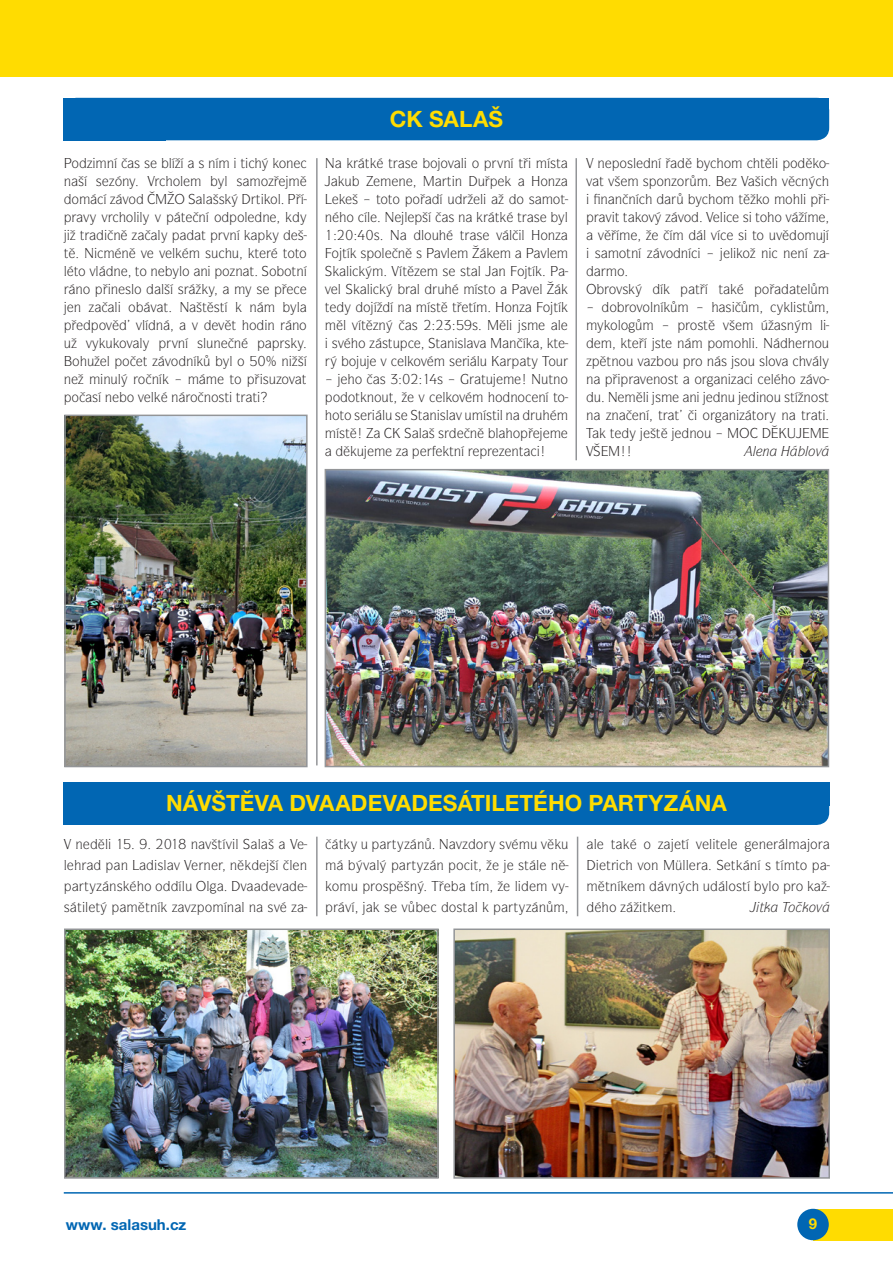
<style>
.page{position:relative;width:893px;height:1263px;background:#fff}
.page>*{position:absolute;margin:0;border:0;box-sizing:border-box;transform-origin:0 0}
.t1{font:700 22.5px "Helvetica Neue LT Pro";letter-spacing:.005em;color:#ffdc01}
.t2{font:15px "Symbol Itc TOT";color:#231f20}
.t3{font:700 15px "Helvetica Neue LT Pro";color:#0166b3}
.t4{font:italic 15px "Symbol Itc TOT";color:#231f20}
.t5{font:700 15px "Helvetica Neue LT Pro";color:#ffdc01}
</style>
<div class="page">
<div style="left:813px;top:1209px;width:80px;height:31px;background:#ffdc01"></div>
<div style="left:797px;top:1209px;width:32px;height:31px;background:#0166b3;border-radius:50%"></div>
<hr style="left:64px;top:1192px;width:829px;height:1px;background:#0166b3">
<div style="left:0;top:0;width:893px;height:77px;background:#ffdc01"></div>
<div style="left:166px;top:121px;width:663px;height:19px;background:#0166b3"></div>
<div style="left:64px;top:98px;width:765px;height:23px;background:#0166b3"></div>
<div style="left:64px;top:98px;width:102px;height:42px;background:#0166b3"></div>
<div style="left:166px;top:806px;width:663px;height:19px;background:#0166b3"></div>
<div style="left:64px;top:782px;width:765px;height:24px;background:#0166b3"></div>
<div style="left:64px;top:782px;width:102px;height:43px;background:#0166b3"></div>
<img style="left:456px;top:931px;width:371px;height:245px">
<div style="left:453px;top:928px;width:377px;height:251px;border:2px solid #939598"></div>
<img style="left:328px;top:472px;width:498px;height:292px">
<div style="left:325px;top:469px;width:504px;height:298px;border:2px solid #939598"></div>
<img style="left:67px;top:418px;width:238px;height:346px">
<div style="left:64px;top:415px;width:244px;height:352px;border:2px solid #939598"></div>
<img style="left:67px;top:931px;width:369px;height:245px">
<div style="left:64px;top:928px;width:375px;height:251px;border:2px solid #939598"></div>
<hr style="left:316px;top:158px;width:2px;height:607px;background:#939598">
<hr style="left:575px;top:158px;width:2px;height:302px;background:#939598">
<hr style="left:316px;top:837px;width:2px;height:79px;background:#939598">
<hr style="left:577px;top:837px;width:1px;height:79px;background:#939598">
<p class="t2" style="left:134px;top:154px;width:39px">▲ ▲ ●</p>
<p class="t2" style="left:241px;top:154px;width:55px">▼ □■</p>
<p class="t2" style="left:122px;top:172px;width:9px">■</p>
<p class="t2" style="left:225px;top:172px;width:45px">● ▲ □</p>
<p class="t2" style="left:256px;top:190px;width:26px">▼ □●</p>
<p class="t2" style="left:83px;top:208px;width:79px">❖ ❖ □●● ❖</p>
<p class="t2" style="left:181px;top:208px;width:90px">▼■ □□●■</p>
<p class="t2" style="left:158px;top:226px;width:5px">●</p>
<p class="t2" style="left:201px;top:226px;width:37px">▼ ❖■</p>
<p class="t2" style="left:122px;top:244px;width:55px">■ ❖ ❖ ●</p>
<p class="t2" style="left:205px;top:244px;width:56px">▲◆ ◆ ▼</p>
<p class="t2" style="left:283px;top:244px;width:26px">▼□▼□</p>
<p class="t2" style="left:64px;top:262px;width:96px">● ▼□ ❖● ■ ▼□ ■</p>
<p class="t2" style="left:179px;top:262px;width:126px">●□ ■ □ ■ ▼ □ □▼■</p>
<p class="t2" style="left:111px;top:280px;width:32px">■ ▲●□</p>
<p class="t2" style="left:74px;top:298px;width:96px">■ ● □ ❖▼</p>
<p class="t2" style="left:202px;top:298px;width:24px">▼ ▲▼</p>
<p class="t2" style="left:249px;top:298px;width:9px">■</p>
<p class="t2" style="left:297px;top:298px;width:5px">●</p>
<p class="t2" style="left:136px;top:316px;width:29px">❖● ■</p>
<p class="t2" style="left:192px;top:316px;width:117px">❖ ❖▼ □ ■ ■□</p>
<p class="t2" style="left:64px;top:334px;width:80px">◆ ❖ ◆□❖●</p>
<p class="t2" style="left:172px;top:334px;width:71px">❖■ ▲●◆■ ■</p>
<p class="t2" style="left:72px;top:352px;width:123px">□◆ ● □ ▼ ❖□■</p>
<p class="t2" style="left:282px;top:352px;width:9px">■</p>
<p class="t2" style="left:64px;top:370px;width:97px">■ ■◆● □ ■</p>
<p class="t2" style="left:263px;top:370px;width:46px">▲◆ □❖ ▼</p>
<p class="t2" style="left:72px;top:388px;width:187px">□ ▲ ■ □ ❖● ■ □■□▲▼ ▼ ▼</p>
<h1 class="t1" style="left:390px;top:105px;width:115px">CK SALAŠ</h1>
<p class="t2" style="left:365px;top:154px;width:47px">▼ ▼ ▲</p>
<p class="t2" style="left:430px;top:154px;width:95px">□□❖ ● □ ❖■ ▼</p>
<p class="t2" style="left:398px;top:172px;width:9px">■</p>
<p class="t2" style="left:447px;top:172px;width:40px">▼■ ◆</p>
<p class="t2" style="left:531px;top:172px;width:26px">★□■</p>
<p class="t2" style="left:376px;top:190px;width:46px">▼□▼□ □</p>
<p class="t2" style="left:516px;top:190px;width:50px">□ ▲ □▼</p>
<p class="t2" style="left:325px;top:208px;width:47px">■ □ ●</p>
<p class="t2" style="left:404px;top:208px;width:5px">●</p>
<p class="t2" style="left:495px;top:208px;width:47px">▼ ▼ ▲</p>
<p class="t2" style="left:565px;top:208px;width:5px">●</p>
<p class="t2" style="left:421px;top:226px;width:19px">●□◆</p>
<p class="t2" style="left:460px;top:226px;width:97px">▼ ▲ ❖● ● ★□■</p>
<p class="t2" style="left:332px;top:244px;width:120px">□▼ ▲ □● ■ ▲ ❖●</p>
<p class="t2" style="left:346px;top:262px;width:5px">●</p>
<p class="t2" style="left:402px;top:262px;width:132px">▼ ▲ ▲▼ ● ■ □▼</p>
<p class="t2" style="left:367px;top:280px;width:5px">●</p>
<p class="t2" style="left:478px;top:280px;width:20px">▲▼□</p>
<p class="t2" style="left:397px;top:298px;width:77px">■ ▲▼ ▼ ▼</p>
<p class="t2" style="left:495px;top:298px;width:26px">★□■</p>
<p class="t2" style="left:343px;top:316px;width:44px">● ❖▼ ■</p>
<p class="t2" style="left:472px;top:316px;width:57px">▲ ● ▲</p>
<p class="t2" style="left:558px;top:316px;width:5px">●</p>
<p class="t2" style="left:332px;top:334px;width:70px">▲❖ □ ▲▼◆</p>
<p class="t2" style="left:435px;top:334px;width:46px">▼■▲●❖</p>
<p class="t2" style="left:509px;top:334px;width:9px">■</p>
<p class="t2" style="left:349px;top:352px;width:80px">□◆ ❖ ● □❖</p>
<p class="t2" style="left:449px;top:352px;width:40px">▲ ●◆</p>
<p class="t2" style="left:526px;top:352px;width:38px">▼ □◆</p>
<p class="t2" style="left:355px;top:370px;width:45px">□ ▲ ✓</p>
<p class="t2" style="left:541px;top:370px;width:28px">◆▼■□</p>
<p class="t2" style="left:333px;top:388px;width:63px">□ □▼ ■□◆▼</p>
<p class="t2" style="left:419px;top:388px;width:49px">❖ ● □❖</p>
<p class="t2" style="left:495px;top:388px;width:72px">□ ■□ ■ ▼□</p>
<p class="t2" style="left:332px;top:406px;width:30px">□▼□ ▲</p>
<p class="t2" style="left:382px;top:406px;width:132px">●◆ ▲ ▼ ■▲● ❖ ◆ ▲▼● ■</p>
<p class="t2" style="left:470px;top:424px;width:52px">■ ● □</p>
<p class="t2" style="left:598px;top:154px;width:62px">■ □▲● ■</p>
<p class="t2" style="left:724px;top:154px;width:76px">□ ▼ ● □</p>
<p class="t2" style="left:586px;top:172px;width:30px">❖ ▼ ❖</p>
<p class="t2" style="left:643px;top:172px;width:43px">▲□■□</p>
<p class="t2" style="left:601px;top:190px;width:37px">■■■</p>
<p class="t2" style="left:762px;top:190px;width:42px">□ □●</p>
<p class="t2" style="left:605px;top:208px;width:51px">❖▼ ▼ □❖</p>
<p class="t2" style="left:720px;top:208px;width:73px">● ▲ ▼□ □ ❖</p>
<p class="t2" style="left:738px;top:226px;width:86px">▲ ▼□ ◆❖ □ ◆</p>
<p class="t2" style="left:595px;top:244px;width:45px">▲ □▼■</p>
<p class="t2" style="left:660px;top:244px;width:30px">❖□ ■</p>
<p class="t2" style="left:730px;top:244px;width:76px">●□ ■ ■■</p>
<p class="t2" style="left:609px;top:280px;width:21px">□❖▲</p>
<p class="t2" style="left:762px;top:280px;width:50px">□ ▼●</p>
<p class="t2" style="left:609px;top:298px;width:53px">□ □❖□●■</p>
<p class="t2" style="left:790px;top:298px;width:18px">●▲▼</p>
<p class="t2" style="left:610px;top:316px;width:20px">□●□</p>
<p class="t2" style="left:690px;top:316px;width:41px">□▲▼ ❖</p>
<p class="t2" style="left:820px;top:316px;width:5px">●</p>
<p class="t2" style="left:627px;top:334px;width:59px">▼ ▲▼ ■</p>
<p class="t2" style="left:715px;top:334px;width:38px">□□●</p>
<p class="t2" style="left:807px;top:334px;width:24px">■□◆</p>
<p class="t2" style="left:607px;top:352px;width:39px">▼■□◆ ❖</p>
<p class="t2" style="left:664px;top:352px;width:119px">□◆ □ ■ ▲ ▲□◆ ▲●□❖</p>
<p class="t2" style="left:586px;top:370px;width:9px">■</p>
<p class="t2" style="left:640px;top:370px;width:90px">❖ ■□▲▼ □ ■</p>
<p class="t2" style="left:771px;top:370px;width:57px">● □ ❖□</p>
<p class="t2" style="left:689px;top:388px;width:47px">■ ■◆</p>
<p class="t2" style="left:759px;top:388px;width:72px">■□◆ ▲▼ ■□▲▼</p>
<p class="t2" style="left:703px;top:406px;width:121px">□ ■▼□ ■ ▼▼</p>
<p class="t2" style="left:656px;top:424px;width:57px">▼ ■□◆</p>
<p class="t4" style="left:753px;top:443px;width:71px">●■ ★ ●□❖</p>
<h1 class="t1" style="left:166px;top:789px;width:562px">NÁVŠTĚVA DVAADEVADESÁTILETÉHO PARTYZÁNA</h1>
<p class="t2" style="left:191px;top:835px;width:49px">■ ❖▼❖●</p>
<p class="t2" style="left:258px;top:835px;width:5px">●</p>
<p class="t2" style="left:643px;top:835px;width:89px">□ ▼ ❖●▼●</p>
<p class="t2" style="left:606px;top:856px;width:84px">▼ ❖□■ ✓●●</p>
<p class="t2" style="left:731px;top:856px;width:78px">▼■ ▲ ▼▼□</p>
<p class="t2" style="left:703px;top:877px;width:46px">◆ ●□▲▼</p>
<p class="t2" style="left:768px;top:877px;width:36px">●□ □</p>
<p class="t4" style="left:759px;top:898px;width:64px">▼ □□❖</p>
<p class="t2" style="left:456px;top:835px;width:114px">❖□ ▲❖ ◆ ❖◆</p>
<p class="t2" style="left:411px;top:856px;width:68px">▼ ■ □▼</p>
<p class="t2" style="left:518px;top:856px;width:42px">▲▼ ● ■</p>
<p class="t2" style="left:64px;top:856px;width:5px">●</p>
<p class="t2" style="left:121px;top:856px;width:61px">■ ▲● ❖</p>
<p class="t2" style="left:84px;top:877px;width:40px">▼ ■▲</p>
<p class="t2" style="left:182px;top:877px;width:29px">●◆ ●</p>
<p class="t2" style="left:64px;top:898px;width:38px">▲▼●▼</p>
<p class="t2" style="left:185px;top:898px;width:97px">❖ □ ■● ■ ▲❖</p>
<p class="t2" style="left:332px;top:877px;width:59px">□ ◆ □▲</p>
<p class="t2" style="left:410px;top:877px;width:9px">■</p>
<p class="t2" style="left:345px;top:898px;width:64px">❖ ▲ ❖</p>
<p class="t2" style="left:449px;top:898px;width:30px">□▲▼ ●</p>
<p class="t3" style="left:66px;top:1215px;width:122px">www. salasuh.cz</p>
<p class="t5" style="left:809px;top:1215px;width:10px">9</p>
</div>
